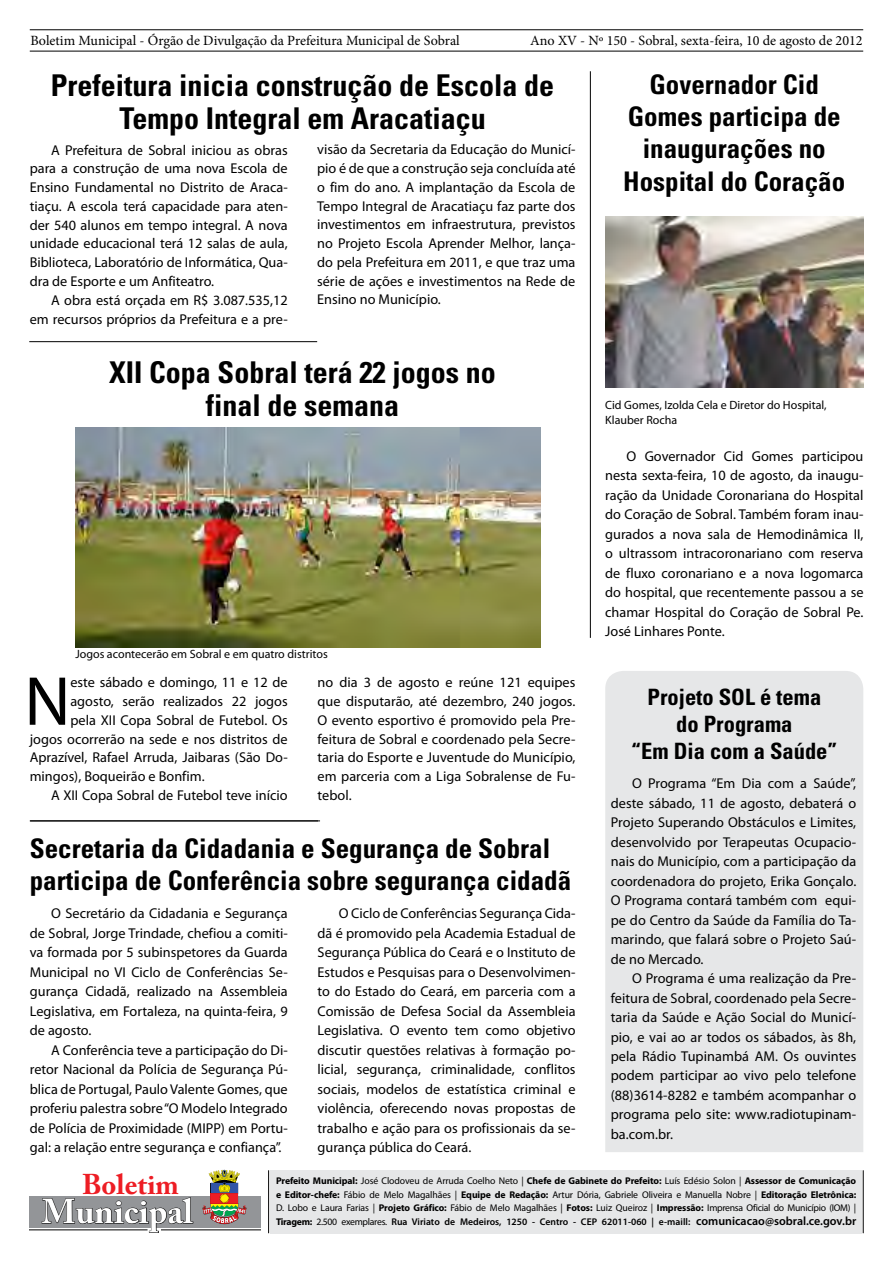
<style>
.page{position:relative;width:893px;height:1263px;background:#fff}
.page>*{position:absolute;margin:0;border:0;box-sizing:border-box;transform-origin:0 0}
.t1{font:69.9px "Myriad Pro";color:#000}
.t2{font:700 34.35px "Adobe Caslon Pro";color:#f1f1f2}
.t3{font:700 condensed 30px/33px "Univers";color:#000;text-align:center}
.t4{font:700 28.35px "Adobe Caslon Pro";color:#ed1d24}
.t5{font:700 condensed 27px/32.4px "Univers";color:#000}
.t6{font:700 condensed 22.5px/27px "Univers";color:#000;text-align:center}
.t7{font:14.25px/19.5px "Myriad Pro";color:#000;text-align:justify}
.t8{font:14.1px "Minion Pro";color:#000}
.t9{font:12px/15px "Myriad Pro";color:#000}
.t10{font:9.75px/13.5px "Myriad Pro";letter-spacing:-.03em;color:#000;text-align:justify}
.s1{font-weight:700}
.s2{font-weight:600}
.s3{font-weight:600;font-size:12px}
</style>
<div class="page">
<div style="left:605px;top:671px;width:258px;height:481px;background:#e6e7e8"></div>
<div style="left:270px;top:1170px;width:592px;height:63px;background:#e6e7e8"></div>
<hr style="left:30px;top:51px;width:833px;height:1px;background:#000">
<hr style="left:30px;top:30px;width:833px;height:1px;background:#000">
<div style="left:30px;top:1196px;width:231px;height:32px;background:#939598"></div>
<hr style="left:30px;top:1229px;width:118px;height:1px;background:#000">
<hr style="left:161px;top:1229px;width:100px;height:1px;background:#000">
<svg style="left:42px;top:1197px;width:151px;height:36px"></svg>
<img style="left:202px;top:1170px;width:45px;height:54px">
<hr style="left:268px;top:1170px;width:1px;height:63px;background:#000">
<hr style="left:863px;top:1170px;width:1px;height:63px;background:#000">
<hr style="left:30px;top:820px;width:290px;height:1px;background:#000">
<img style="left:75px;top:428px;width:465px;height:219px">
<img style="left:605px;top:216px;width:258px;height:171px">
<hr style="left:590px;top:71px;width:1px;height:567px;background:#000">
<hr style="left:29px;top:341px;width:288px;height:1px;background:#000">
<p class="t8" style="left:30px;top:31px;width:431px">Boletim Municipal - Órgão de Divulgação da Prefeitura Municipal de Sobral</p>
<p class="t8" style="left:530px;top:31px;width:334px">Ano XV - Nº 150 - Sobral, sexta-feira, 10 de agosto de 2012</p>
<h3 class="t3" style="left:51px;top:69px;width:505px">Prefeitura inicia construção de Escola de<br>Tempo Integral em Aracatiaçu</h3>
<p class="t7" style="left:30px;top:140px;width:259px;line-height:18.8px;text-indent:21px">A Prefeitura de Sobral iniciou as obras para a construção de uma nova Escola de Ensino Fundamental no Distrito de Araca&shy;tiaçu. A escola terá capacidade para aten&shy;der 540 alunos em tempo integral. A nova unidade educacional terá 12 salas de aula, Biblioteca, Laboratório de Informática, Qua&shy;dra de Esporte e um Anfiteatro.</p>
<p class="t7" style="left:30px;top:290px;width:259px;line-height:18.8px;text-align:right">A obra está orçada em R$ 3.087.535,12 em recursos próprios da Prefeitura e a pre-</p>
<p class="t7" style="left:317px;top:140px;width:260px;line-height:18.8px">visão da Secretaria da Educação do Municí&shy;pio é de que a construção seja concluída até o fim do ano. A implantação da Escola de Tempo Integral de Aracatiaçu faz parte dos investimentos em infraestrutura, previstos no Projeto Escola Aprender Melhor, lança&shy;do pela Prefeitura em 2011, e que traz uma série de ações e investimentos na Rede de Ensino no Município.</p>
<h3 class="t3" style="left:109px;top:356px;width:388px">XII Copa Sobral terá 22 jogos no final de semana</h3>
<p class="t9" style="left:75px;top:646px;width:254px">Jogos acontecerão em Sobral e em quatro distritos</p>
<h1 class="t1" style="left:24px;top:658px;width:47px">N</h1>
<p class="t7" style="left:70px;top:672px;width:219px">este sábado e domingo, 11 e 12 de</p>
<p class="t7" style="left:70px;top:691px;width:219px">agosto, serão realizados 22 jogos</p>
<p class="t7" style="left:70px;top:710px;width:219px">pela XII Copa Sobral de Futebol. Os</p>
<p class="t7" style="left:30px;top:729px;width:259px">jogos ocorrerão na sede e nos distritos de</p>
<p class="t7" style="left:30px;top:747px;width:259px">Aprazível, Rafael Arruda, Jaibaras (São Do-</p>
<p class="t7" style="left:30px;top:766px;width:176px">mingos), Boqueirão e Bonfim.</p>
<p class="t7" style="left:51px;top:785px;width:238px">A XII Copa Sobral de Futebol teve início</p>
<p class="t7" style="left:317px;top:673px;width:259px;line-height:18.8px">no dia 3 de agosto e reúne 121 equipes que disputarão, até dezembro, 240 jogos.<br>O evento esportivo é promovido pela Pre&shy;feitura de Sobral e coordenado pela Secre&shy;taria do Esporte e Juventude do Município, em parceria com a Liga Sobralense de Fu&shy;tebol.</p>
<h3 class="t5" style="left:30px;top:832px;width:543px">Secretaria da Cidadania e Segurança de Sobral participa de Conferência sobre segurança cidadã</h3>
<p class="t7" style="left:30px;top:903px;width:259px;text-indent:21px">O Secretário da Cidadania e Segurança de Sobral, Jorge Trindade, chefiou a comiti&shy;va formada por 5 subinspetores da Guarda Municipal no VI Ciclo de Conferências Se&shy;gurança Cidadã, realizado na Assembleia Legislativa, em Fortaleza, na quinta-feira, 9 de agosto.</p>
<p class="t7" style="left:30px;top:1040px;width:259px;text-indent:21px">A Conferência teve a participação do Di&shy;retor Nacional da Polícia de Segurança Pú&shy;blica de Portugal, Paulo Valente Gomes, que proferiu palestra sobre “O Modelo Integrado de Polícia de Proximidade (MIPP) em Portu&shy;gal: a relação entre segurança e confiança”.</p>
<p class="t7" style="left:318px;top:903px;width:259px;text-indent:21px">O Ciclo de Conferências Segurança Cida&shy;dã é promovido pela Academia Estadual de Segurança Pública do Ceará e o Instituto de Estudos e Pesquisas para o Desenvolvimen&shy;to do Estado do Ceará, em parceria com a Comissão de Defesa Social da Assembleia Legislativa. O evento tem como objetivo discutir questões relativas à formação po&shy;licial, segurança, criminalidade, conflitos sociais, modelos de estatística criminal e violência, oferecendo novas propostas de trabalho e ação para os profissionais da se&shy;gurança pública do Ceará.</p>
<h3 class="t5" style="left:623px;top:68px;width:223px;text-align:center">Governador Cid<br>Gomes participa de inaugurações no<br>Hospital do Coração</h3>
<p class="t9" style="left:605px;top:398px;width:223px">Cid Gomes, Izolda Cela e Diretor do Hospital,<br>Klauber Rocha</p>
<p class="t7" style="left:605px;top:446px;width:260px;text-indent:21px">O Governador Cid Gomes participou nesta sexta-feira, 10 de agosto, da inaugu&shy;ração da Unidade Coronariana do Hospital do Coração de Sobral. Também foram inau&shy;gurados a nova sala de Hemodinâmica II, o ultrassom intracoronariano com reserva de fluxo coronariano e a nova logomarca do hospital, que recentemente passou a se chamar Hospital do Coração de Sobral Pe.<br>José Linhares Ponte.</p>
<h3 class="t6" style="left:631px;top:684px;width:208px">Projeto SOL é tema<br>do Programa<br>“Em Dia com a Saúde”</h3>
<p class="t7" style="left:611px;top:773px;width:247px;text-indent:21px">O Programa “Em Dia com a Saúde”, deste sábado, 11 de agosto, debaterá o Projeto Superando Obstáculos e Limites, desenvolvido por Terapeutas Ocupacio&shy;nais do Município, com a participação da coordenadora do projeto, Erika Gonçalo.<br>O Programa contará também com equi&shy;pe do Centro da Saúde da Família do Ta&shy;marindo, que falará sobre o Projeto Saú&shy;de no Mercado.</p>
<p class="t7" style="left:611px;top:968px;width:247px;text-indent:21px">O Programa é uma realização da Pre&shy;feitura de Sobral, coordenado pela Secre&shy;taria da Saúde e Ação Social do Municí&shy;pio, e vai ao ar todos os sábados, às 8h, pela Rádio Tupinambá AM. Os ouvintes podem participar ao vivo pelo telefone (88)3614-8282 e também acompanhar o programa pelo site: www.radiotupinam&shy;ba.com.br.</p>
<h3 class="t4" style="left:82px;top:1168px;width:98px">Boletim</h3>
<h2 class="t2" style="left:42px;top:1191px;width:153px">Municipal</h2>
<p class="t10" style="left:276px;top:1174px;width:582px"><span class="s1">Prefeito Municipal:</span> José Clodoveu de Arruda Coelho Neto | <span class="s1">Chefe de Gabinete do Prefeito:</span> Luís Edésio Solon | <span class="s1">Assessor de Comunicação e Editor-chefe:</span> Fábio de Melo Magalhães | <span class="s1">Equipe de Redação:</span> Artur Dória, Gabriele Oliveira e Manuella Nobre | <span class="s1">Editoração Eletrônica:<br></span>D. Lobo e Laura Farias | <span class="s1">Projeto Gráfico:</span> Fábio de Melo Magalhães | <span class="s1">Fotos:</span> Luiz Queiroz | <span class="s1">Impressão:</span> Imprensa Oficial do Município (IOM) | <span class="s1">Tiragem:</span> 2.500 exemplares. <span class="s2">Rua Viriato de Medeiros, 1250 - Centro - CEP 62011-060 | e-maill:</span> <span class="s3">comunicacao@sobral.ce.gov.br</span></p>
</div>
